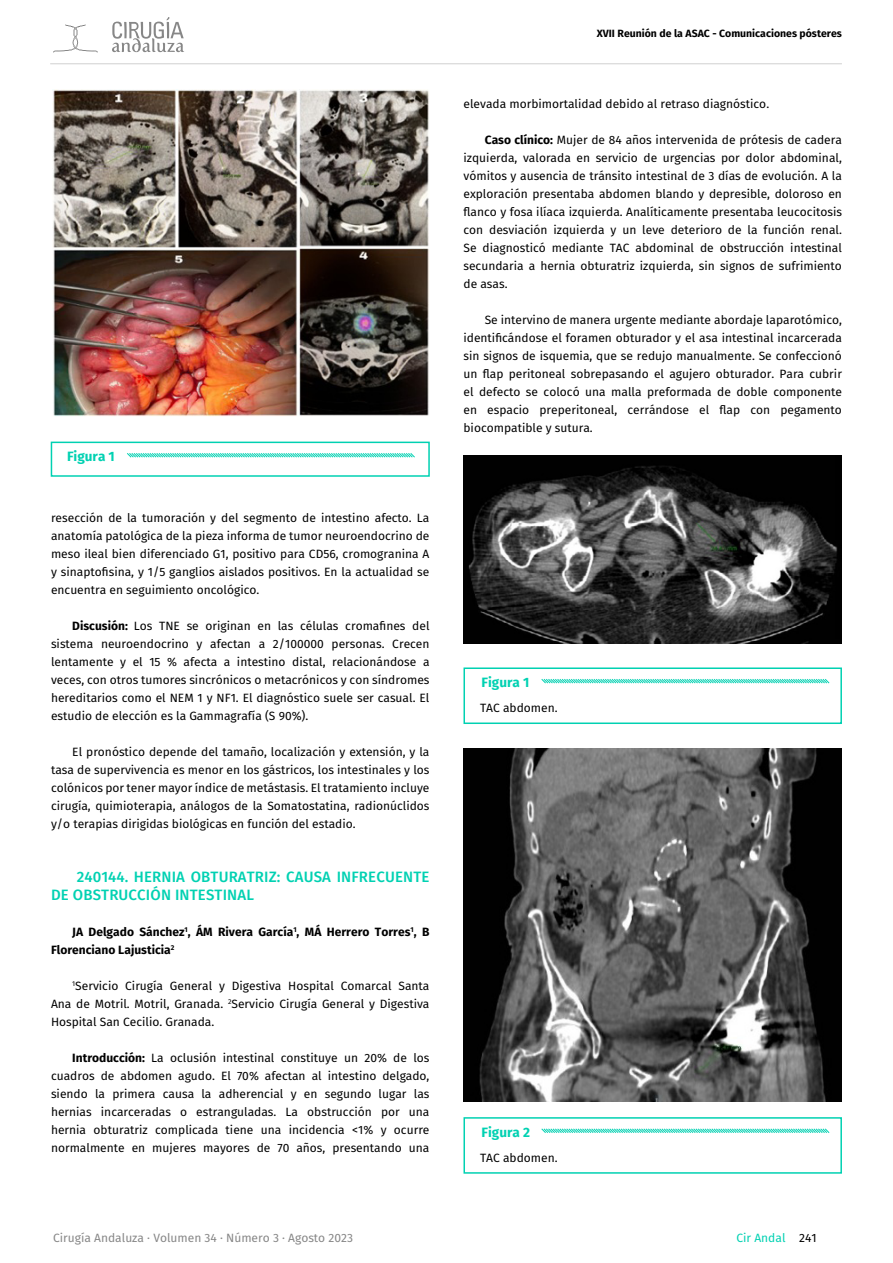
<style>
.page{position:relative;width:893px;height:1263px;background:#fff}
.page>*{position:absolute;margin:0;border:0;box-sizing:border-box;transform-origin:0 0}
.t1{font:500 15px/18px "Fira Sans";letter-spacing:.01em;color:#00d1b2}
.t2{font:700 13.5px "Fira Sans";color:#00d1b2}
.t3{font:12px/18px "Fira Sans";color:#000;text-align:justify}
.t4{font:700 12px/18px "Fira Sans";color:#000}
.t5{font:12px "Fira Sans";color:#878787}
.t6{font:12px "Fira Sans";color:#00d1b2}
.t7{font:700 10.5px "Fira Sans";color:#000}
.s1{font-weight:700}
.s2{color:#000}
</style>
<div class="page">
<svg style="left:53px;top:24px;width:45px;height:29px"></svg>
<svg style="left:112px;top:17px;width:72px;height:35px"></svg>
<hr style="left:50px;top:64px;width:792px;height:1px;background:#d1d1d1">
<img style="left:53px;top:89px;width:376px;height:327px">
<div style="left:51px;top:442px;width:379px;height:35px;border:2px solid #00d1b2"></div>
<svg style="left:127px;top:453px;width:288px;height:5px"></svg>
<img style="left:463px;top:456px;width:379px;height:187px">
<img style="left:463px;top:748px;width:379px;height:354px">
<div style="left:463px;top:667px;width:379px;height:57px;border:2px solid #00d1b2"></div>
<svg style="left:541px;top:679px;width:289px;height:5px"></svg>
<div style="left:463px;top:1117px;width:379px;height:57px;border:2px solid #00d1b2"></div>
<svg style="left:541px;top:1128px;width:289px;height:5px"></svg>
<p class="t7" style="left:597px;top:25px;width:247px">XVII Reunión de la ASAC - Comunicaciones pósteres</p>
<p class="t2" style="left:67px;top:445px;width:49px">Figura 1</p>
<p class="t3" style="left:51px;top:508px;width:380px">resección de la tumoración y del segmento de intestino afecto. La anatomía patológica de la pieza informa de tumor neuroendocrino de meso ileal bien diferenciado G1, positivo para CD56, cromogranina A y sinaptofisina, y 1/5 ganglios aislados positivos. En la actualidad se encuentra en seguimiento oncológico.</p>
<p class="t3" style="left:51px;top:616px;width:380px;text-indent:21px"><span class="s1">Discusión:</span> Los TNE se originan en las células cromafines del sistema neuroendocrino y afectan a 2/100000 personas. Crecen lentamente y el 15 % afecta a intestino distal, relacionándose a veces, con otros tumores sincrónicos o metacrónicos y con síndromes hereditarios como el NEM 1 y NF1. El diagnóstico suele ser casual. El estudio de elección es la Gammagrafía (S 90%).</p>
<p class="t3" style="left:51px;top:742px;width:380px;text-indent:21px">El pronóstico depende del tamaño, localización y extensión, y la tasa de supervivencia es menor en los gástricos, los intestinales y los colónicos por tener mayor índice de metástasis. El tratamiento incluye cirugía, quimioterapia, análogos de la Somatostatina, radionúclidos y/o terapias dirigidas biológicas en función del estadio.</p>
<p class="t1" style="left:51px;top:867px;width:380px;text-indent:26px">240144. HERNIA OBTURATRIZ: CAUSA INFRECUENTE<br>DE OBSTRUCCIÓN INTESTINAL</p>
<p class="t4" style="left:51px;top:922px;width:380px;text-indent:21px">JA Delgado Sánchez<sup>1</sup>, ÁM Rivera García<sup>1</sup>, MÁ Herrero Torres<sup>1</sup>, B<br>Florenciano Lajusticia<sup>2</sup></p>
<p class="t3" style="left:51px;top:976px;width:380px;text-indent:21px"><sup>1</sup>Servicio Cirugía General y Digestiva Hospital Comarcal Santa Ana de Motril. Motril, Granada. <sup>2</sup>Servicio Cirugía General y Digestiva Hospital San Cecilio. Granada.</p>
<p class="t3" style="left:51px;top:1048px;width:380px;text-indent:21px"><span class="s1">Introducción:</span> La oclusión intestinal constituye un 20% de los cuadros de abdomen agudo. El 70% afectan al intestino delgado, siendo la primera causa la adherencial y en segundo lugar las hernias incarceradas o estranguladas. La obstrucción por una hernia obturatriz complicada tiene una incidencia &lt;1% y ocurre normalmente en mujeres mayores de 70 años, presentando una</p>
<p class="t3" style="left:463px;top:94px;width:307px">elevada morbimortalidad debido al retraso diagnóstico.</p>
<p class="t3" style="left:463px;top:130px;width:380px;text-indent:21px"><span class="s1">Caso clínico:</span> Mujer de 84 años intervenida de prótesis de cadera izquierda, valorada en servicio de urgencias por dolor abdominal, vómitos y ausencia de tránsito intestinal de 3 días de evolución. A la exploración presentaba abdomen blando y depresible, doloroso en flanco y fosa ilíaca izquierda. Analíticamente presentaba leucocitosis con desviación izquierda y un leve deterioro de la función renal.<br>Se diagnosticó mediante TAC abdominal de obstrucción intestinal secundaria a hernia obturatriz izquierda, sin signos de sufrimiento de asas.</p>
<p class="t3" style="left:463px;top:310px;width:380px;text-indent:21px">Se intervino de manera urgente mediante abordaje laparotómico, identificándose el foramen obturador y el asa intestinal incarcerada sin signos de isquemia, que se redujo manualmente. Se confeccionó un flap peritoneal sobrepasando el agujero obturador. Para cubrir el defecto se colocó una malla preformada de doble componente en espacio preperitoneal, cerrándose el flap con pegamento biocompatible y sutura.</p>
<p class="t2" style="left:481px;top:671px;width:49px">Figura 1</p>
<p class="t3" style="left:480px;top:698px;width:79px">TAC abdomen.</p>
<p class="t2" style="left:481px;top:1121px;width:50px">Figura 2</p>
<p class="t3" style="left:480px;top:1148px;width:79px">TAC abdomen.</p>
<p class="t5" style="left:53px;top:1229px;width:301px">Cirugía Andaluza · Volumen 34 · Número 3 · Agosto 2023</p>
<p class="t6" style="left:736px;top:1229px;width:82px">Cir Andal <span class="s2">241</span></p>
</div>
